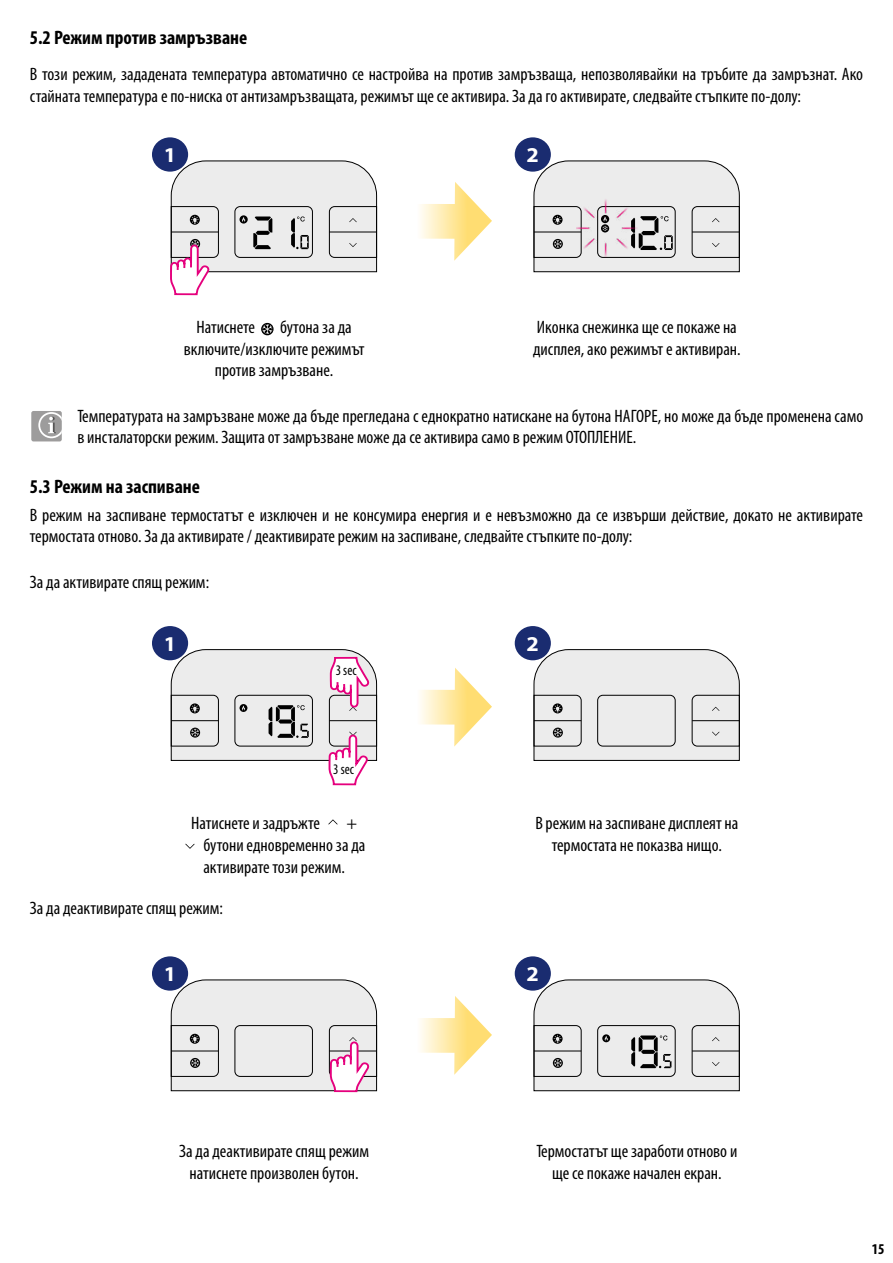
<style>
.page{position:relative;width:893px;height:1263px;background:#fff}
.page>*{position:absolute;margin:0;border:0;box-sizing:border-box;transform-origin:0 0}
.t1{font:700 21.15px "Myriad Pro";color:#fff;scale:1.05 1}
.t2{font:700 condensed 19.5px "Myriad Pro";color:#000}
.t3{font:condensed 18px/21.6px "Myriad Pro";color:#000}
.t4{font:700 condensed 15px "Myriad Pro";color:#000}
.t5{font:condensed 14.7px "Myriad Pro";color:#000;scale:.95 1}
</style>
<div class="page">
<svg style="left:533px;top:160px;width:207px;height:113px"></svg>
<svg style="left:261px;top:323px;width:13px;height:12px"></svg>
<svg style="left:328px;top:819px;width:10px;height:5px"></svg>
<svg style="left:185px;top:844px;width:10px;height:5px"></svg>
<div style="left:31px;top:411px;width:31px;height:30px;background:#9d9c9c;border-radius:2px"></div>
<svg style="left:38px;top:411px;width:24px;height:28px"></svg>
<div style="left:152px;top:137px;width:36px;height:35px;background:#1a2c70;border-radius:50%"></div>
<div style="left:152px;top:626px;width:36px;height:34px;background:#1a2c70;border-radius:50%"></div>
<div style="left:152px;top:956px;width:36px;height:35px;background:#1a2c70;border-radius:50%"></div>
<div style="left:515px;top:956px;width:36px;height:35px;background:#1a2c70;border-radius:50%"></div>
<div style="left:515px;top:626px;width:36px;height:34px;background:#1a2c70;border-radius:50%"></div>
<div style="left:515px;top:137px;width:36px;height:35px;background:#1a2c70;border-radius:50%"></div>
<svg style="left:420px;top:182px;width:72px;height:79px"></svg>
<svg style="left:420px;top:668px;width:72px;height:79px"></svg>
<svg style="left:420px;top:996px;width:72px;height:79px"></svg>
<svg style="left:533px;top:649px;width:207px;height:112px"></svg>
<svg style="left:170px;top:649px;width:207px;height:135px"></svg>
<svg style="left:533px;top:979px;width:207px;height:113px"></svg>
<svg style="left:170px;top:979px;width:207px;height:113px"></svg>
<svg style="left:170px;top:160px;width:207px;height:134px"></svg>
<img style="left:576px;top:198px;width:61px;height:59px">
<p class="t2" style="left:30px;top:26px;width:219px">5.2 Режим против замръзване</p>
<p class="t3" style="left:30px;top:64px;width:835px">В този режим, зададената температура автоматично се настройва на против замръзваща, непозволявайки на тръбите да замръзнат. Ако стайната температура е по-ниска от антизамръзващата, режимът ще се активира. За да го активирате, следвайте стъпките по-долу:</p>
<p class="t1" style="left:164px;top:142px;width:13px">1</p>
<p class="t3" style="left:196px;top:316px;width:60px">Натиснете</p>
<p class="t3" style="left:280px;top:316px;width:73px">бутона за да</p>
<p class="t3" style="left:184px;top:338px;width:182px">включите/изключите режимът</p>
<p class="t3" style="left:215px;top:359px;width:120px">против замръзване.</p>
<p class="t1" style="left:527px;top:142px;width:13px">2</p>
<p class="t3" style="left:533px;top:316px;width:209px">Иконка снежинка ще се покаже на дисплея, ако режимът е активиран.</p>
<p class="t3" style="left:77px;top:405px;width:787px">Температурата на замръзване може да бъде прегледана с еднократно натискане на бутона НАГОРЕ, но може да бъде променена само в инсталаторски режим. Защита от замръзване може да се активира само в режим ОТОПЛЕНИЕ.</p>
<p class="t2" style="left:30px;top:474px;width:172px">5.3 Режим на заспиване</p>
<p class="t3" style="left:30px;top:504px;width:835px">В режим на заспиване термостатът е изключен и не консумира енергия и е невъзможно да се извърши действие, докато не активирате термостата отново. За да активирате / деактивирате режим на заспиване, следвайте стъпките по-долу:</p>
<p class="t3" style="left:30px;top:571px;width:181px">За да активирате спящ режим:</p>
<p class="t1" style="left:164px;top:630px;width:13px">1</p>
<p class="t5" style="left:336px;top:661px;width:23px">3 sec</p>
<p class="t5" style="left:333px;top:760px;width:23px">3 sec</p>
<p class="t1" style="left:527px;top:630px;width:13px">2</p>
<p class="t3" style="left:203px;top:812px;width:164px;text-indent:143px">+ бутони едновременно за да активирате този режим.</p>
<p class="t3" style="left:535px;top:812px;width:205px;text-align:center">В режим на заспиване дисплеят на термостата не показва нищо.</p>
<p class="t3" style="left:191px;top:812px;width:131px">Натиснете и задръжте</p>
<p class="t3" style="left:30px;top:896px;width:195px">За да деактивирате спящ режим:</p>
<p class="t1" style="left:164px;top:960px;width:13px">1</p>
<p class="t1" style="left:527px;top:960px;width:13px">2</p>
<p class="t3" style="left:179px;top:1140px;width:191px;text-align:center">За да деактивирате спящ режим натиснете произволен бутон.</p>
<p class="t3" style="left:536px;top:1140px;width:202px;text-align:center">Термостатът ще заработи отново и ще се покаже начален екран.</p>
<p class="t4" style="left:872px;top:1239px;width:14px">15</p>
</div>
